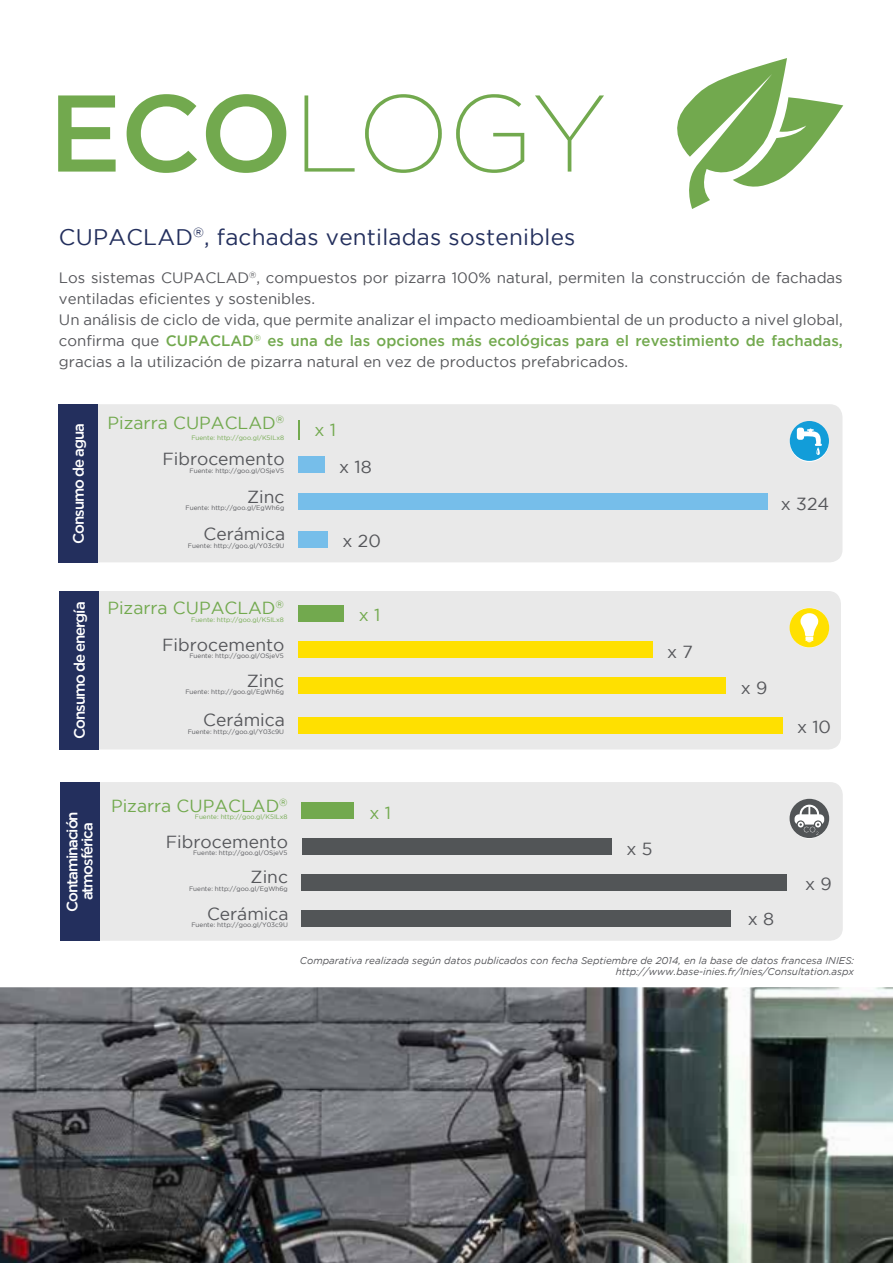
<style>
.page{position:relative;width:893px;height:1263px;background:#fff}
.page>*{position:absolute;margin:0;border:0;box-sizing:border-box;transform-origin:0 0}
.t1{font:22.5px "Gotham";letter-spacing:.01em;color:#232f5d}
.t2{font:17.55px "Gotham";color:#55565a}
.t3{font:17.55px "Gotham";color:#72a94e}
.t4{font:17.4px "Gotham";color:#55565a}
.t5{font:17.4px "Gotham";color:#72a94e}
.t6{font:15px/21px "Gotham";color:#55565a}
.t7{font:500 15px/15px "Gotham";letter-spacing:-.075em;color:#fff;text-align:center}
.t8{font:italic 9.9px/11.9px "Gotham";color:#55565a;text-align:right}
.t9{font:6.45px "Gotham";color:#55565a}
.t10{font:6.45px "Gotham";color:#72a94e}
.s1{font-weight:500;color:#72a94e}
</style>
<div class="page">
<img style="left:0;top:987px;width:893px;height:276px">
<div style="left:59px;top:404px;width:783px;height:158px;background:#e9e9e9;border-radius:13px"></div>
<hr style="left:298px;top:420px;width:2px;height:20px;background:#72a94e">
<div style="left:298px;top:456px;width:26px;height:17px;background:#76beea"></div>
<div style="left:298px;top:494px;width:469px;height:16px;background:#76beea"></div>
<div style="left:298px;top:531px;width:30px;height:17px;background:#76beea"></div>
<div style="left:60px;top:591px;width:781px;height:158px;background:#e9e9e9;border-radius:13px"></div>
<div style="left:298px;top:605px;width:46px;height:17px;background:#72a94e"></div>
<div style="left:298px;top:641px;width:354px;height:17px;background:#ffe000"></div>
<div style="left:298px;top:678px;width:428px;height:16px;background:#ffe000"></div>
<div style="left:298px;top:717px;width:484px;height:17px;background:#ffe000"></div>
<div style="left:60px;top:782px;width:783px;height:159px;background:#e9e9e9;border-radius:13px"></div>
<div style="left:302px;top:802px;width:52px;height:17px;background:#72a94e"></div>
<div style="left:302px;top:839px;width:309px;height:16px;background:#525557"></div>
<div style="left:302px;top:874px;width:485px;height:17px;background:#525557"></div>
<div style="left:302px;top:910px;width:429px;height:17px;background:#525557"></div>
<svg style="left:58px;top:94px;width:228px;height:79px"></svg>
<svg style="left:304px;top:94px;width:300px;height:79px"></svg>
<svg style="left:677px;top:58px;width:166px;height:151px"></svg>
<div style="left:59px;top:404px;width:39px;height:158px;background:#232f5d"></div>
<div style="left:60px;top:591px;width:39px;height:158px;background:#232f5d"></div>
<div style="left:60px;top:782px;width:39px;height:159px;background:#232f5d"></div>
<div style="left:790px;top:422px;width:39px;height:40px;background:#fff;border-radius:50%"></div>
<svg style="left:790px;top:421px;width:39px;height:40px"></svg>
<div style="left:790px;top:799px;width:39px;height:40px;background:#f2f2f2;border-radius:50%"></div>
<svg style="left:789px;top:608px;width:40px;height:39px"></svg>
<svg style="left:789px;top:799px;width:40px;height:39px"></svg>
<h1 class="t1" style="left:59px;top:224px;width:518px">CUPACLAD<sup>®</sup>, fachadas ventiladas sostenibles</h1>
<p class="t6" style="left:59px;top:267px;width:785px">Los sistemas CUPACLAD<sup>®</sup>, compuestos por pizarra 100% natural, permiten la construcción de fachadas ventiladas eficientes y sostenibles.<br>Un análisis de ciclo de vida, que permite analizar el impacto medioambiental de un producto a nivel global, confirma que <span class="s1">CUPACLAD</span><sup>®</sup> <span class="s1">es una de las opciones más ecológicas para el revestimiento de fachadas, </span>gracias a la utilización de pizarra natural en vez de productos prefabricados.</p>
<p class="t7" style="left:71px;top:543px;width:122px;rotate:-90deg">Consumo de agua</p>
<p class="t7" style="left:72px;top:738px;width:138px;rotate:-90deg">Consumo de energía</p>
<p class="t5" style="left:108px;top:413px;width:178px">Pizarra CUPACLAD<sup>®</sup></p>
<p class="t10" style="left:191px;top:434px;width:94px">Fuente: http://goo.gl/K5ILx8</p>
<p class="t4" style="left:162px;top:449px;width:124px">Fibrocemento</p>
<p class="t9" style="left:190px;top:467px;width:96px">Fuente: http://goo.gl/OSjeV5</p>
<p class="t4" style="left:247px;top:487px;width:39px">Zinc</p>
<p class="t9" style="left:186px;top:504px;width:100px">Fuente: http://goo.gl/EgWh6g</p>
<p class="t4" style="left:204px;top:524px;width:83px">Cerámica</p>
<p class="t9" style="left:188px;top:542px;width:98px">Fuente: http://goo.gl/Y03c9U</p>
<p class="t5" style="left:107px;top:598px;width:178px">Pizarra CUPACLAD<sup>®</sup></p>
<p class="t10" style="left:191px;top:616px;width:94px">Fuente: http://goo.gl/K5ILx8</p>
<p class="t4" style="left:162px;top:635px;width:124px">Fibrocemento</p>
<p class="t9" style="left:189px;top:652px;width:96px">Fuente: http://goo.gl/OSjeV5</p>
<p class="t4" style="left:247px;top:671px;width:39px">Zinc</p>
<p class="t9" style="left:185px;top:688px;width:100px">Fuente: http://goo.gl/EgWh6g</p>
<p class="t4" style="left:203px;top:711px;width:83px">Cerámica</p>
<p class="t9" style="left:188px;top:728px;width:98px">Fuente: http://goo.gl/Y03c9U</p>
<p class="t3" style="left:314px;top:420px;width:23px">x 1</p>
<p class="t2" style="left:339px;top:457px;width:34px">x 18</p>
<p class="t2" style="left:343px;top:532px;width:40px">x 20</p>
<p class="t5" style="left:359px;top:605px;width:23px">x 1</p>
<p class="t2" style="left:781px;top:494px;width:50px">x 324</p>
<p class="t4" style="left:667px;top:642px;width:27px">x 7</p>
<p class="t4" style="left:741px;top:678px;width:28px">x 9</p>
<p class="t4" style="left:797px;top:718px;width:35px">x 10</p>
<p class="t7" style="left:64px;top:911px;width:102px;rotate:-90deg">Contaminación atmosférica</p>
<p class="t5" style="left:111px;top:796px;width:178px">Pizarra CUPACLAD<sup>®</sup></p>
<p class="t10" style="left:195px;top:813px;width:94px">Fuente: http://goo.gl/K5ILx8</p>
<p class="t4" style="left:166px;top:832px;width:124px">Fibrocemento</p>
<p class="t9" style="left:193px;top:849px;width:96px">Fuente: http://goo.gl/OSjeV5</p>
<p class="t4" style="left:251px;top:868px;width:39px">Zinc</p>
<p class="t9" style="left:189px;top:885px;width:100px">Fuente: http://goo.gl/EgWh6g</p>
<p class="t4" style="left:207px;top:904px;width:83px">Cerámica</p>
<p class="t9" style="left:191px;top:921px;width:98px">Fuente: http://goo.gl/Y03c9U</p>
<p class="t3" style="left:369px;top:803px;width:23px">x 1</p>
<p class="t2" style="left:626px;top:839px;width:28px">x 5</p>
<p class="t2" style="left:748px;top:909px;width:28px">x 8</p>
<p class="t2" style="left:805px;top:874px;width:28px">x 9</p>
<p class="t8" style="left:300px;top:954px;width:556px">Comparativa realizada según datos publicados con fecha Septiembre de 2014, en la base de datos francesa INIES: http://www.base-inies.fr/Inies/Consultation.aspx</p>
</div>
